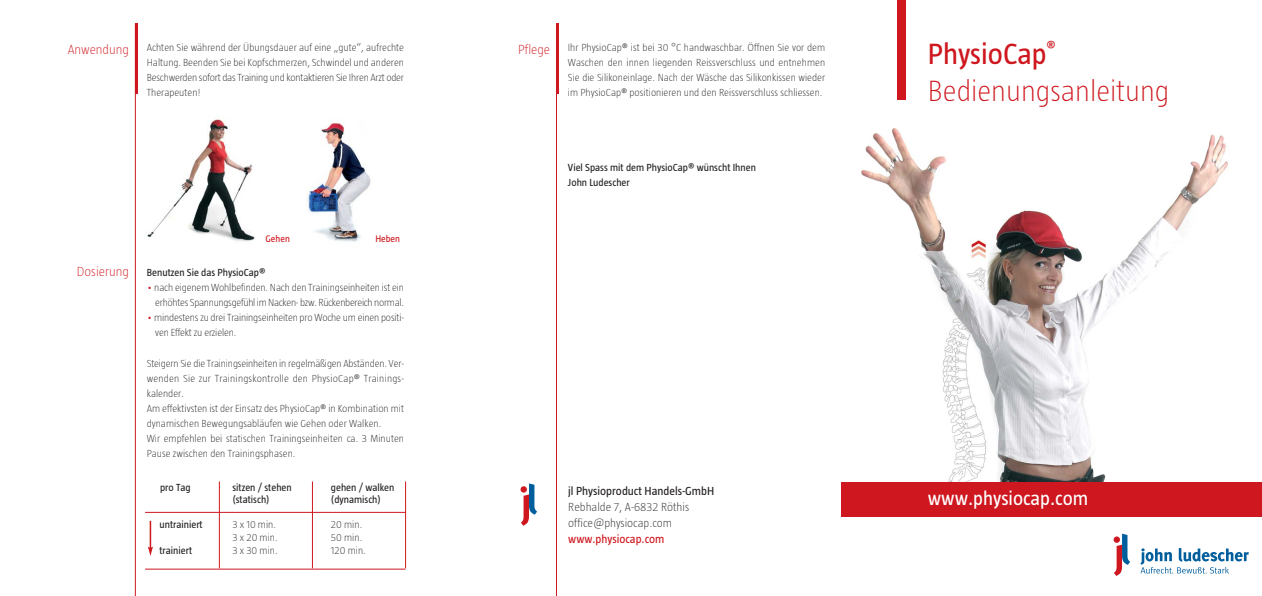
<style>
.page{position:relative;width:1262px;height:596px;background:#fff}
.page>*{position:absolute;margin:0;border:0;box-sizing:border-box;transform-origin:0 0}
.t1{font:200 30px/36px "Taz";color:#ce171e}
.t2{font:20px "Taz";color:#fff}
.t3{font:200 13.5px "Taz";color:#ce171e}
.t4{font:200 12px/16px "Taz";color:#231f20}
.t5{font:12px "Taz";color:#231f20}
.t6{font:12px "Taz";color:#ce171e}
.t7{font:200 10.5px/15px "Taz";color:#231f20}
.t8{font:10.5px/12.6px "Taz";color:#231f20}
.t9{font:200 10.5px/15px "Taz";letter-spacing:-.02em;color:#231f20;text-align:right}
.t10{font:9.8px "Taz";color:#ce171e}
.s1{color:#ce171e}
.s2{font-weight:400}
</style>
<div class="page">
<svg style="left:1113px;top:533px;width:17px;height:42px"></svg>
<svg style="left:1140px;top:548px;width:108px;height:25px"></svg>
<div style="left:896px;top:0;width:9px;height:99px;background:#ce171e"></div>
<img style="left:861px;top:128px;width:368px;height:354px">
<div style="left:841px;top:482px;width:420px;height:34px;background:#ce171e"></div>
<svg style="left:521px;top:483px;width:16px;height:42px"></svg>
<hr style="left:135px;top:23px;width:3px;height:71px;background:#ce171e">
<hr style="left:135px;top:24px;width:1px;height:571px;background:#ce171e">
<img style="left:147px;top:119px;width:108px;height:123px">
<img style="left:306px;top:122px;width:65px;height:120px">
<hr style="left:556px;top:23px;width:3px;height:71px;background:#ce171e">
<hr style="left:556px;top:24px;width:1px;height:571px;background:#ce171e">
<svg style="left:148px;top:520px;width:5px;height:35px"></svg>
<hr style="left:145px;top:512px;width:260px;height:1px;background:#ce171e">
<hr style="left:145px;top:568px;width:260px;height:1px;background:#ce171e">
<hr style="left:312px;top:481px;width:1px;height:87px;background:#ce171e">
<hr style="left:405px;top:481px;width:1px;height:87px;background:#ce171e">
<hr style="left:219px;top:481px;width:1px;height:87px;background:#ce171e">
<p class="t3" style="left:68px;top:44px;width:63px">Anwendung</p>
<p class="t7" style="left:147px;top:41px;width:259px;text-align:justify">Achten Sie während der Übungsdauer auf eine „gute“, aufrechte Haltung. Beenden Sie bei Kopfschmerzen, Schwindel und anderen Beschwerden sofort das Training und kontaktieren Sie Ihren Arzt oder Therapeuten!</p>
<p class="t3" style="left:77px;top:266px;width:54px">Dosierung</p>
<p class="t10" style="left:266px;top:235px;width:26px">Gehen</p>
<p class="t10" style="left:375px;top:235px;width:26px">Heben</p>
<p class="t8" style="left:147px;top:267px;width:120px">Benutzen Sie das PhysioCap®</p>
<p class="t9" style="left:147px;top:281px;width:259px"><span class="s1">•</span> nach eigenem Wohlbefinden. Nach den Trainingseinheiten ist ein erhöhtes Spannungsgefühl im Nacken- bzw. Rückenbereich normal.</p>
<p class="t7" style="left:155px;top:311px;width:250px;text-indent:-9px"><span class="s1">•</span> mindestens zu drei Trainingseinheiten pro Woche um einen positi&shy;ven Effekt zu erzielen.</p>
<p class="t7" style="left:147px;top:356px;width:259px">Steigern Sie die Trainingseinheiten in regelmäßigen Abständen. Ver&shy;wenden Sie zur Trainingskontrolle den PhysioCap® Trainings&shy;kalender.<br>Am effektivsten ist der Einsatz des PhysioCap® in Kombination mit dynamischen Bewegungsabläufen wie Gehen oder Walken.<br>Wir empfehlen bei statischen Trainingseinheiten ca. 3 Minuten Pause zwischen den Trainingsphasen.</p>
<p class="t8" style="left:160px;top:481px;width:32px">pro Tag</p>
<p class="t8" style="left:159px;top:519px;width:45px">untrainiert</p>
<p class="t8" style="left:159px;top:544px;width:34px">trainiert</p>
<p class="t8" style="left:232px;top:481px;width:61px">sitzen / stehen (statisch)</p>
<p class="t7" style="left:232px;top:519px;width:47px;line-height:12.6px">3 x 10 min.<br>3 x 20 min.<br>3 x 30 min.</p>
<p class="t8" style="left:331px;top:481px;width:65px">gehen / walken (dynamisch)</p>
<p class="t7" style="left:331px;top:519px;width:36px;line-height:12.6px">20 min.<br>50 min.<br>120 min.</p>
<p class="t3" style="left:518px;top:44px;width:33px">Pflege</p>
<p class="t7" style="left:568px;top:41px;width:259px;text-align:justify">Ihr PhysioCap® ist bei 30 °C handwaschbar. Öffnen Sie vor dem Waschen den innen liegenden Reissverschluss und entnehmen Sie die Silikoneinlage. Nach der Wäsche das Silikonkissen wieder im PhysioCap® positionieren und den Reissverschluss schliessen.</p>
<p class="t8" style="left:568px;top:161px;width:189px;line-height:15px">Viel Spass mit dem PhysioCap® wünscht Ihnen<br>John Ludescher</p>
<h1 class="t1" style="left:927px;top:39px;width:243px"><span class="s2">PhysioCap</span><sup>®<br></sup>Bedienungsanleitung</h1>
<p class="t5" style="left:568px;top:486px;width:147px">jl Physioproduct Handels-GmbH</p>
<p class="t4" style="left:568px;top:500px;width:122px">Rebhalde 7, A-6832 Röthis office@physiocap.com</p>
<p class="t6" style="left:568px;top:534px;width:98px">www.physiocap.com</p>
<h2 class="t2" style="left:927px;top:491px;width:162px">www.physiocap.com</h2>
</div>
